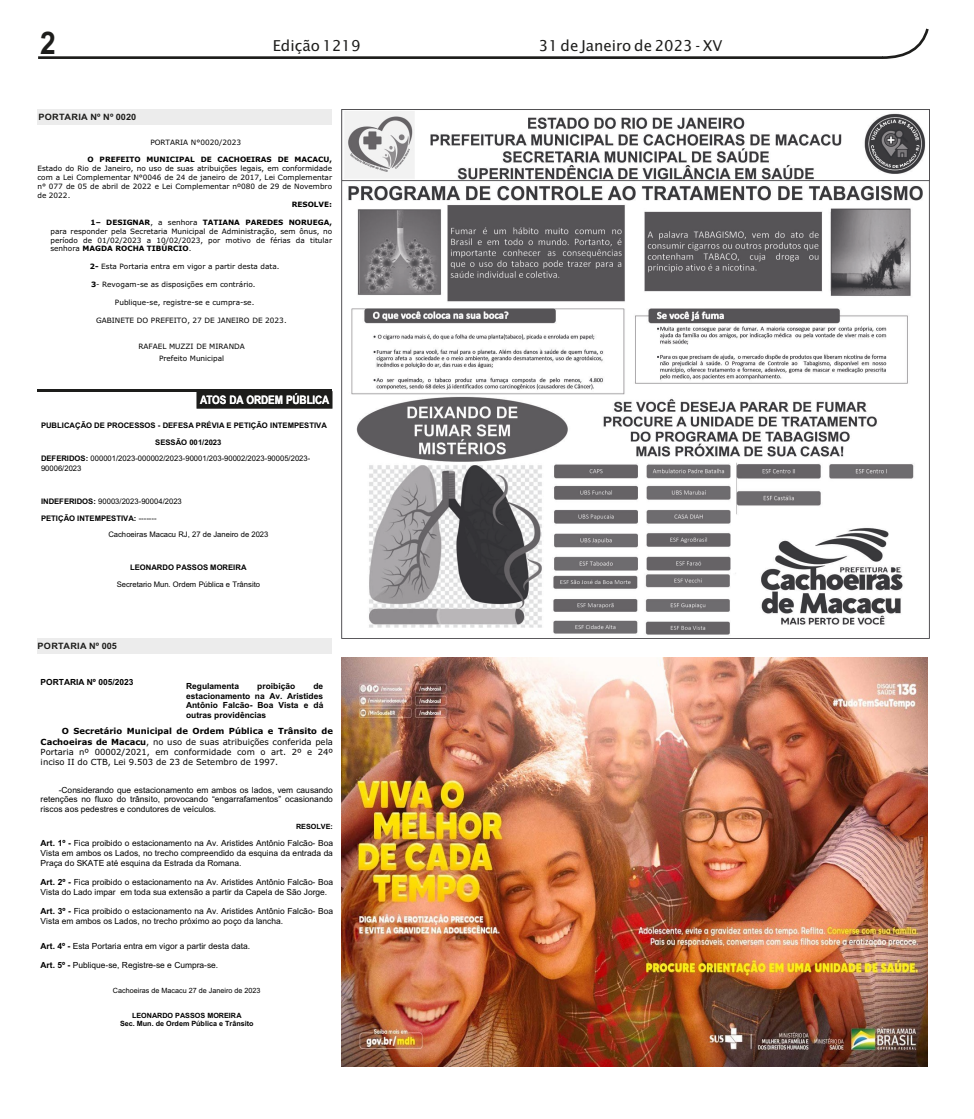
<style>
.page{position:relative;width:974px;height:1119px;background:#fff}
.page>*{position:absolute;margin:0;border:0;box-sizing:border-box;transform-origin:0 0}
.t1{font:700 31.25px "Arial";color:#1d1d1b;scale:.9 1}
.t2{font:15px "Lucida Sans";color:#1d1d1b}
.t3{font:700 11.75px "Arial";letter-spacing:-.015em;color:#fff;scale:.85 1}
.t4{font:700 8.75px "Arial";letter-spacing:.035em;color:#1d1d1b;scale:1.05 1}
.t5{font:700 8.75px "Arial";letter-spacing:.035em;color:#1d1d1b;scale:1.04 1}
.t6{font:8.38px/9.6px "Arial";color:#000;text-align:justify}
.t7{font:8.38px/10.2px "Verdana";color:#000;text-align:justify}
.t8{font:700 8.38px/9.6px "Arial";color:#000;text-align:justify}
.t9{font:7.62px "Arial";color:#000}
.t10{font:700 7.62px "Arial";color:#000}
.t11{font:7.38px/8.9px "Verdana";color:#000;text-align:justify}
.t12{font:700 7.38px "Verdana";color:#000}
.t13{font:700 7.25px/8.2px "Arial";color:#000;text-align:center}
.t14{font:7.25px "Arial";color:#000}
.s1{font-weight:700}
.s2{font-weight:400}
</style>
<div class="page">
<hr style="left:38px;top:56px;width:845px;height:3px;background:#1d1d1b">
<svg style="left:879px;top:28px;width:50px;height:31px"></svg>
<div style="left:37px;top:109px;width:295px;height:16px;background:#ececec"></div>
<hr style="left:37px;top:389px;width:295px;height:3px;background:#1d1d1b">
<div style="left:197px;top:391px;width:135px;height:17px;background:#1d1d1b"></div>
<div style="left:37px;top:638px;width:295px;height:16px;background:#ececec"></div>
<img style="left:341px;top:109px;width:588px;height:530px">
<img style="left:341px;top:657px;width:587px;height:409px">
<h1 class="t1" style="left:40px;top:32px;width:19px">2</h1>
<h2 class="t2" style="left:273px;top:39px;width:89px">Edição 1219</h2>
<h2 class="t2" style="left:539px;top:39px;width:185px">31 de Janeiro de 2023 - XV</h2>
<p class="t4" style="left:38px;top:114px;width:95px">PORTARIA Nº Nº 0020</p>
<p class="t11" style="left:150px;top:138px;width:92px">PORTARIA N°0020/2023</p>
<p class="t12" style="left:88px;top:157px;width:246px">O PREFEITO MUNICIPAL DE CACHOEIRAS DE MACACU,</p>
<p class="t11" style="left:37px;top:165px;width:296px">Estado do Rio de Janeiro, no uso de suas atribuições legais, em conformidade com a Lei Complementar N°0046 de 24 de janeiro de 2017, Lei Complementar n° 077 de 05 de abril de 2022 e Lei Complementar nº080 de 29 de Novembro de 2022.</p>
<p class="t12" style="left:292px;top:201px;width:42px">RESOLVE:</p>
<p class="t11" style="left:50px;top:218px;width:283px;text-indent:40px"><span class="s1">1– DESIGNAR</span>, a senhora <span class="s1">TATIANA PAREDES NORUEGA, </span>para responder pela Secretaria Municipal de Administração, sem ônus, no período de 01/02/2023 a 10/02/2023, por motivo de férias da titular senhora <span class="s1">MAGDA ROCHA TIBÚRCIO</span>.</p>
<p class="t11" style="left:90px;top:263px;width:191px"><span class="s1">2-</span> Esta Portaria entra em vigor a partir desta data.</p>
<p class="t11" style="left:91px;top:281px;width:166px"><span class="s1">3</span>- Revogam-se as disposições em contrário.</p>
<p class="t11" style="left:115px;top:298px;width:141px">Publique-se, registre-se e cumpra-se.</p>
<p class="t11" style="left:96px;top:316px;width:192px">GABINETE DO PREFEITO, 27 DE JANEIRO DE 2023.</p>
<p class="t11" style="left:138px;top:342px;width:108px;line-height:11.1px;text-align:center">RAFAEL MUZZI DE MIRANDA<br>Prefeito Municipal</p>
<h3 class="t3" style="left:200px;top:395px;width:154px">ATOS DA ORDEM PÚBLICA</h3>
<p class="t10" style="left:41px;top:422px;width:288px">PUBLICAÇÃO DE PROCESSOS - DEFESA PRÉVIA E PETIÇÃO INTEMPESTIVA</p>
<p class="t10" style="left:155px;top:439px;width:68px">SESSÃO 001/2023</p>
<p class="t9" style="left:41px;top:455px;width:271px"><span class="s1">DEFERIDOS:</span> 000001/2023-000002/2023-90001/203-90002/2023-90005/2023-</p>
<p class="t9" style="left:41px;top:466px;width:42px">90006/2023</p>
<p class="t9" style="left:41px;top:499px;width:142px"><span class="s1">INDEFERIDOS:</span> 90003/2023-90004/2023</p>
<p class="t10" style="left:41px;top:515px;width:117px">PETIÇÃO INTEMPESTIVA: <span class="s2">-------</span></p>
<p class="t9" style="left:108px;top:532px;width:162px">Cachoeiras Macacu RJ, 27 de Janeiro de 2023</p>
<p class="t10" style="left:130px;top:565px;width:118px">LEONARDO PASSOS MOREIRA</p>
<p class="t9" style="left:117px;top:581px;width:145px">Secretario Mun. Ordem Pública e Trânsito</p>
<p class="t5" style="left:38px;top:643px;width:78px">PORTARIA Nº 005</p>
<p class="t8" style="left:41px;top:678px;width:94px">PORTARIA Nº 005/2023</p>
<p class="t8" style="left:186px;top:682px;width:139px;text-indent:127px">de estacionamento na Av. Aristides Antônio Falcão- Boa Vista e dá outras providências</p>
<p class="t8" style="left:186px;top:682px;width:54px">Regulamenta</p>
<p class="t8" style="left:257px;top:682px;width:39px">proibição</p>
<p class="t7" style="left:41px;top:727px;width:294px;text-indent:21px"><span class="s1">O Secretário Municipal de Ordem Pública e Trânsito de Cachoeiras de Macacu</span>, no uso de suas atribuições conferida pela Portaria nº 00002/2021, em conformidade com o art. 2º e 24º inciso II do CTB, Lei 9.503 de 23 de Setembro de 1997.</p>
<p class="t6" style="left:41px;top:786px;width:294px;text-indent:18px">-Considerando que estacionamento em ambos os lados, vem causando retenções no fluxo do trânsito, provocando “engarrafamentos” ocasionando riscos aos pedestres e condutores de veículos.</p>
<p class="t13" style="left:296px;top:823px;width:38px">RESOLVE:</p>
<p class="t6" style="left:41px;top:839px;width:294px"><span class="s1">Art. 1º -</span> Fica proibido o estacionamento na Av. Aristides Antônio Falcão- Boa Vista em ambos os Lados, no trecho compreendido da esquina da entrada da Praça do SKATE até esquina da Estrada da Romana.</p>
<p class="t6" style="left:41px;top:878px;width:294px"><span class="s1">Art. 2º -</span> Fica proibido o estacionamento na Av. Aristides Antônio Falcão- Boa<br>Vista do Lado impar em toda sua extensão a partir da Capela de São Jorge.</p>
<p class="t6" style="left:41px;top:907px;width:294px"><span class="s1">Art. 3º -</span> Fica proibido o estacionamento na Av. Aristides Antônio Falcão- Boa<br>Vista em ambos os Lados, no trecho próximo ao poço da lancha.</p>
<p class="t6" style="left:41px;top:941px;width:211px"><span class="s1">Art. 4º -</span> Esta Portaria entra em vigor a partir desta data.</p>
<p class="t6" style="left:41px;top:961px;width:179px"><span class="s1">Art. 5º -</span> Publique-se, Registre-se e Cumpra-se.</p>
<p class="t14" style="left:113px;top:988px;width:149px">Cachoeiras de Macacu 27 de Janeiro de 2023</p>
<p class="t13" style="left:120px;top:1012px;width:135px">LEONARDO PASSOS MOREIRA<br>Sec. Mun. de Ordem Pública e Trânsito</p>
</div>
